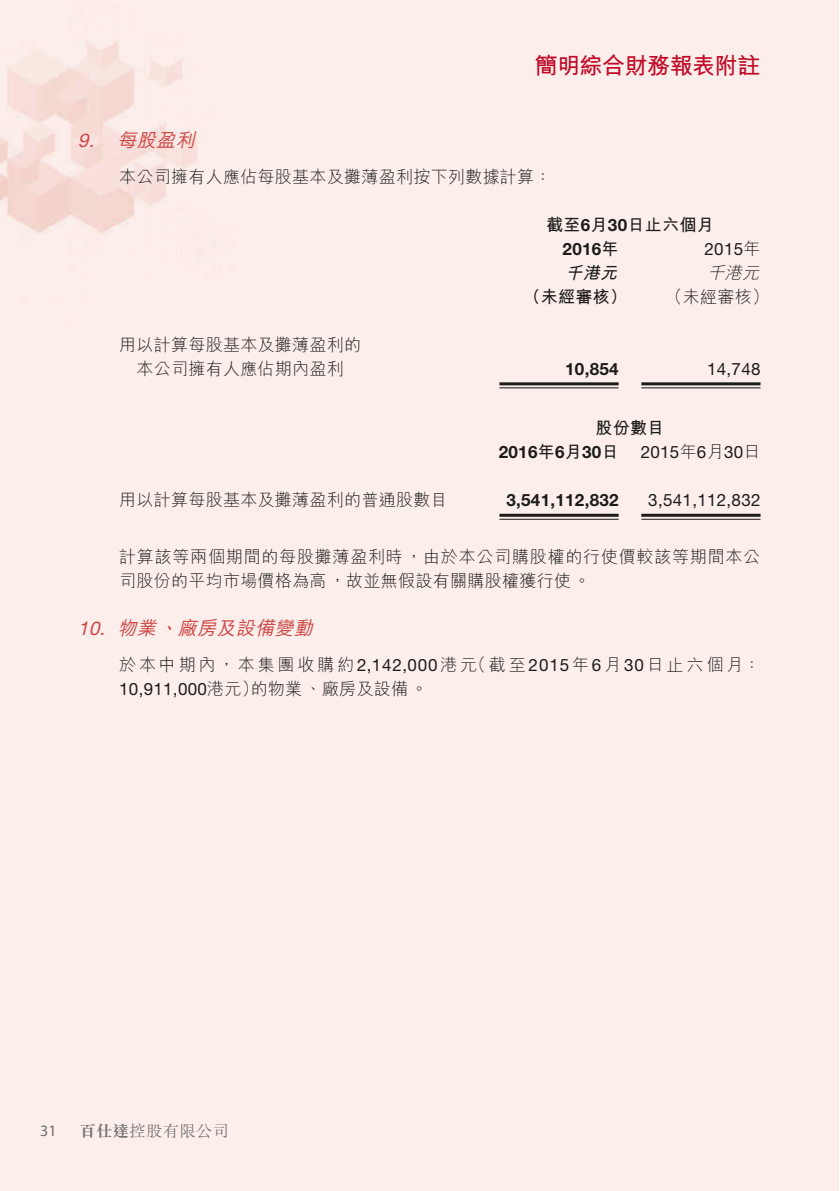
<style>
.page{position:relative;width:840px;height:1191px;background:#fff}
.page>*{position:absolute;margin:0;border:0;box-sizing:border-box;transform-origin:0 0}
.t1{font:700 23px "M Hei HK";letter-spacing:-.025em;color:#c10926}
.t2{font:italic 500 19px "M Hei HK";color:#cd4845}
.t3{font:italic 19px "Helvetica Neue LT Std";color:#cd4845}
.t4{font:300 17px "M Hei HK";letter-spacing:.015em;color:#1c1c1b}
.t5{font:300 17px/24px "M Hei HK";letter-spacing:.045em;color:#1c1c1b}
.t6{font:300 17px/24px "M Hei HK";letter-spacing:.165em;color:#1c1c1b}
.t7{font:17px "Helvetica Neue LT Std";letter-spacing:.015em;color:#1c1c1b}
.t8{font:700 17px "Helvetica Neue LT Std";letter-spacing:.015em;color:#1c1c1b}
.t9{font:700 17px "M Hei HK";letter-spacing:.015em;color:#1c1c1b}
.t10{font:italic 300 17px "M Hei HK";color:#1c1c1b}
.t11{font:italic 700 17px "M Hei HK";color:#1c1c1b}
.t12{font:300 16px "M Sung HK";letter-spacing:.02em;color:#6f6f6f}
.t13{font:16px "Myriad Pro";color:#6f6f6f}
.s1{font-family:"Helvetica Neue LT Std"}
.s2{font-family:"M Hei HK";font-weight:300}
.s3{font-family:"M Hei HK"}
.s4{font-family:"M Hei HK";font-weight:500}
.s5{font-family:"Helvetica Neue LT Std";font-weight:400}
.s6{font-weight:700}
</style>
<div class="page">
<div style="left:0;top:0;width:838px;height:1191px;background:#fbeeeb"></div>
<hr style="left:499px;top:382px;width:119px;height:3px;background:#1c1c1b">
<hr style="left:499px;top:387px;width:119px;height:1px;background:#1c1c1b">
<hr style="left:641px;top:382px;width:119px;height:3px;background:#1c1c1b">
<hr style="left:641px;top:387px;width:119px;height:1px;background:#1c1c1b">
<hr style="left:499px;top:514px;width:119px;height:3px;background:#1c1c1b">
<hr style="left:499px;top:519px;width:119px;height:1px;background:#1c1c1b">
<hr style="left:641px;top:514px;width:119px;height:3px;background:#1c1c1b">
<hr style="left:641px;top:519px;width:119px;height:1px;background:#1c1c1b">
<p class="t3" style="left:78px;top:129px;width:23px">9.</p>
<p class="t2" style="left:117px;top:127px;width:84px">每股盈利</p>
<h1 class="t1" style="left:534px;top:49px;width:227px">簡明綜合財務報表附註</h1>
<p class="t4" style="left:119px;top:165px;width:433px">本公司擁有人應佔每股基本及攤薄盈利按下列數據計算：</p>
<p class="t9" style="left:546px;top:212px;width:169px">截至月<span class="s1">6 30</span>日止六個月</p>
<p class="t7" style="left:704px;top:239px;width:57px">2015<span class="s2">年</span></p>
<p class="t8" style="left:562px;top:238px;width:57px">2016<span class="s3">年</span></p>
<p class="t4" style="left:119px;top:333px;width:243px">用以計算每股基本及攤薄盈利的</p>
<p class="t4" style="left:136px;top:357px;width:209px">本公司擁有人應佔期內盈利</p>
<p class="t4" style="left:119px;top:488px;width:330px">用以計算每股基本及攤薄盈利的普通股數目</p>
<p class="t11" style="left:565px;top:260px;width:58px">千港元</p>
<p class="t10" style="left:707px;top:261px;width:58px">千港元</p>
<p class="t9" style="left:523px;top:284px;width:105px">（未經審核）</p>
<p class="t4" style="left:665px;top:285px;width:105px">（未經審核(</p>
<p class="t8" style="left:565px;top:358px;width:55px">10,854</p>
<p class="t7" style="left:706px;top:359px;width:55px">14,748</p>
<p class="t9" style="left:595px;top:415px;width:70px">股份數目</p>
<p class="t7" style="left:640px;top:442px;width:121px">2015<span class="s2">年月</span>6 30<span class="s2">日</span></p>
<p class="t8" style="left:498px;top:441px;width:121px">2016<span class="s3">年月</span>6 30<span class="s3">日</span></p>
<p class="t8" style="left:506px;top:489px;width:114px">3,541,112,832</p>
<p class="t7" style="left:648px;top:490px;width:114px">3,541,112,832</p>
<p class="t5" style="left:119px;top:544px;width:642px">計算該等兩個期間的每股攤薄盈利時，由於本公司購股權的行使價較該等期間本公司股份的平均市場價格為高，故並無假設有關購股權獲行使。</p>
<p class="t2" style="left:178px;top:614px;width:142px">廠房及設備變動</p>
<p class="t3" style="left:78px;top:617px;width:85px">10. <span class="s4">物業</span></p>
<p class="t6" style="left:250px;top:652px;width:511px;text-indent:-131px">於本中期內，本集團收購約<span class="s5">2,142,000</span>港 （元 截至 <span class="s5">2015</span> 年<span class="s5">6</span> 月 <span class="s5">30</span> 日止六個月：的物業、廠房及設備。</p>
<p class="t2" style="left:158px;top:614px;width:26px">、</p>
<p class="t7" style="left:119px;top:678px;width:141px">10,911,000<span class="s2">港元）</span></p>
<p class="t13" style="left:40px;top:1121px;width:18px">31</p>
<p class="t12" style="left:79px;top:1120px;width:151px"><span class="s6">百仕達</span>控股有限公司</p>
</div>
